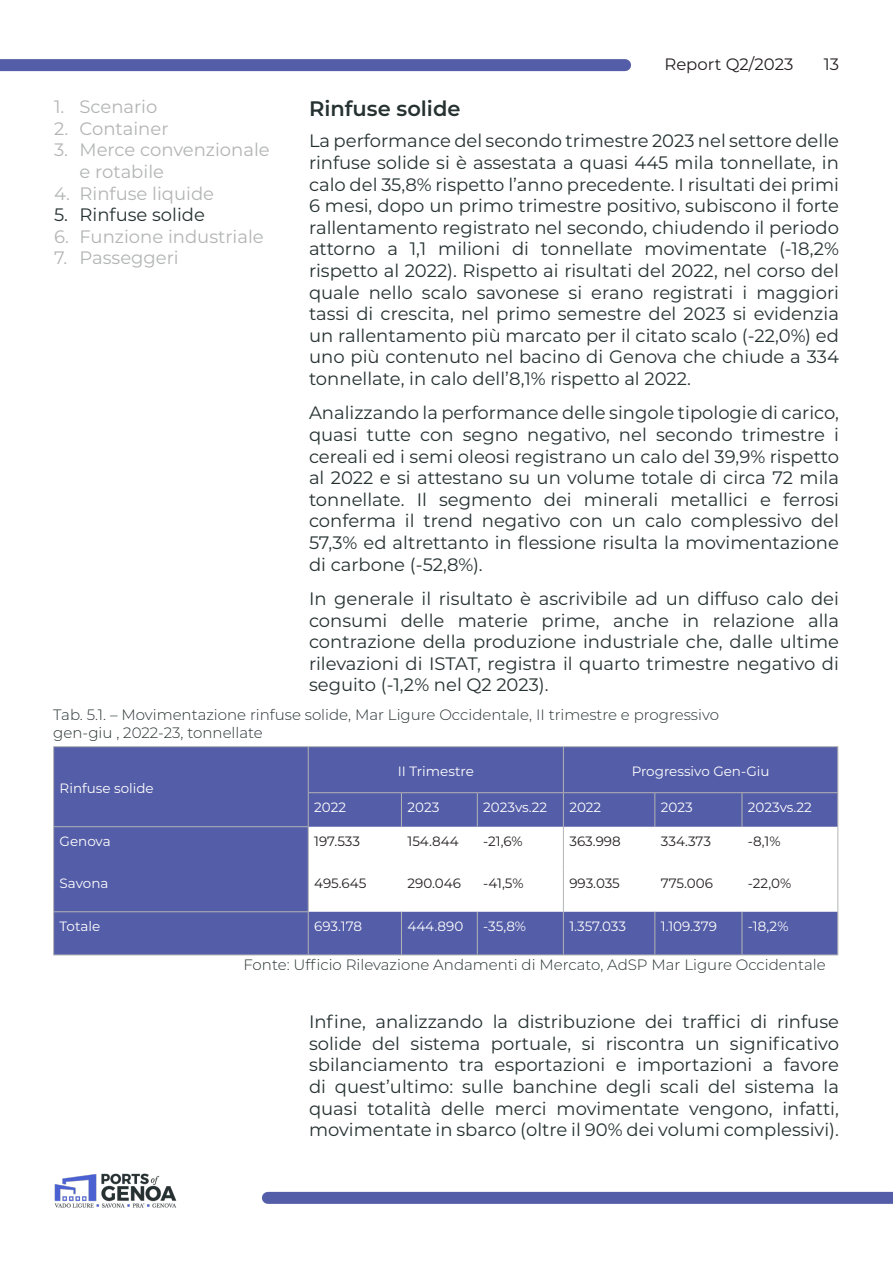
<style>
.page{position:relative;width:893px;height:1263px;background:#fff}
.page>*{position:absolute;margin:0;border:0;box-sizing:border-box;transform-origin:0 0}
.titolo1{font:600 21px "Montserrat";color:#263131}
.corpo{font:18px/21.6px "Montserrat";color:#263131;text-align:justify}
.t1{font:18px/21.6px "Montserrat";color:#b3b4b5}
.t2{font:16.5px "Montserrat";color:#231f20}
.titolo_tabella{font:300 15px "Montserrat";color:#263131}
.t3{font:13.5px "Montserrat";color:#fff}
.t4{font:13.5px "Montserrat";color:#231f20}
</style>
<div class="page">
<div style="left:0;top:59px;width:625px;height:12px;background:#545da7"></div>
<div style="left:268px;top:1192px;width:625px;height:12px;background:#545da7"></div>
<img style="left:54px;top:1173px;width:123px;height:35px">
<svg style="left:54px;top:747px;width:783px;height:207px;fill:#545da7"></svg>
<hr style="left:53px;top:746px;width:255px;height:1px;background:#b3b4b5">
<hr style="left:53px;top:747px;width:1px;height:46px;background:#b3b4b5">
<hr style="left:53px;top:793px;width:1px;height:33px;background:#b3b4b5">
<hr style="left:308px;top:746px;width:93px;height:1px;background:#b3b4b5">
<hr style="left:308px;top:747px;width:1px;height:45px;background:#b3b4b5">
<hr style="left:401px;top:746px;width:76px;height:1px;background:#b3b4b5">
<hr style="left:477px;top:746px;width:86px;height:1px;background:#b3b4b5">
<hr style="left:563px;top:746px;width:92px;height:1px;background:#b3b4b5">
<hr style="left:563px;top:747px;width:1px;height:45px;background:#b3b4b5">
<hr style="left:655px;top:746px;width:87px;height:1px;background:#b3b4b5">
<hr style="left:742px;top:746px;width:96px;height:1px;background:#b3b4b5">
<hr style="left:837px;top:747px;width:1px;height:45px;background:#b3b4b5">
<hr style="left:308px;top:792px;width:93px;height:1px;background:#b3b4b5">
<hr style="left:308px;top:793px;width:1px;height:33px;background:#b3b4b5">
<hr style="left:401px;top:792px;width:76px;height:1px;background:#b3b4b5">
<hr style="left:401px;top:793px;width:1px;height:34px;background:#b3b4b5">
<hr style="left:477px;top:792px;width:86px;height:1px;background:#b3b4b5">
<hr style="left:477px;top:793px;width:1px;height:34px;background:#b3b4b5">
<hr style="left:563px;top:792px;width:92px;height:1px;background:#b3b4b5">
<hr style="left:563px;top:793px;width:1px;height:34px;background:#b3b4b5">
<hr style="left:655px;top:792px;width:87px;height:1px;background:#b3b4b5">
<hr style="left:654px;top:793px;width:1px;height:34px;background:#b3b4b5">
<hr style="left:742px;top:792px;width:96px;height:1px;background:#b3b4b5">
<hr style="left:742px;top:793px;width:1px;height:34px;background:#b3b4b5">
<hr style="left:837px;top:793px;width:1px;height:34px;background:#b3b4b5">
<hr style="left:53px;top:826px;width:256px;height:1px;background:#b3b4b5">
<hr style="left:53px;top:827px;width:1px;height:42px;background:#b3b4b5">
<hr style="left:308px;top:827px;width:1px;height:42px;background:#b3b4b5">
<hr style="left:563px;top:827px;width:1px;height:42px;background:#b3b4b5">
<hr style="left:837px;top:827px;width:1px;height:42px;background:#b3b4b5">
<hr style="left:53px;top:869px;width:1px;height:42px;background:#b3b4b5">
<hr style="left:308px;top:869px;width:1px;height:42px;background:#b3b4b5">
<hr style="left:563px;top:869px;width:1px;height:43px;background:#b3b4b5">
<hr style="left:837px;top:869px;width:1px;height:43px;background:#b3b4b5">
<hr style="left:53px;top:911px;width:256px;height:1px;background:#b3b4b5">
<hr style="left:53px;top:912px;width:1px;height:42px;background:#b3b4b5">
<hr style="left:308px;top:912px;width:1px;height:42px;background:#b3b4b5">
<hr style="left:401px;top:912px;width:1px;height:42px;background:#b3b4b5">
<hr style="left:477px;top:912px;width:1px;height:42px;background:#b3b4b5">
<hr style="left:563px;top:912px;width:1px;height:42px;background:#b3b4b5">
<hr style="left:654px;top:912px;width:1px;height:42px;background:#b3b4b5">
<hr style="left:742px;top:912px;width:1px;height:42px;background:#b3b4b5">
<hr style="left:837px;top:912px;width:1px;height:42px;background:#b3b4b5">
<hr style="left:53px;top:954px;width:255px;height:1px;background:#b3b4b5">
<hr style="left:308px;top:954px;width:93px;height:1px;background:#b3b4b5">
<hr style="left:401px;top:954px;width:76px;height:1px;background:#b3b4b5">
<hr style="left:477px;top:954px;width:86px;height:1px;background:#b3b4b5">
<hr style="left:563px;top:954px;width:92px;height:1px;background:#b3b4b5">
<hr style="left:655px;top:954px;width:87px;height:1px;background:#b3b4b5">
<hr style="left:742px;top:954px;width:96px;height:1px;background:#b3b4b5">
<p class="t1" style="left:54px;top:95px;width:105px">1. Scenario</p>
<p class="t1" style="left:54px;top:117px;width:116px">2. Container</p>
<p class="t1" style="left:80px;top:138px;width:192px;text-indent:-26px">3. Merce convenzionale e rotabile</p>
<p class="t1" style="left:54px;top:182px;width:162px">4. Rinfuse liquide</p>
<p class="corpo" style="left:54px;top:203px;width:153px">5. Rinfuse solide</p>
<p class="t1" style="left:54px;top:225px;width:211px">6. Funzione industriale</p>
<p class="t1" style="left:54px;top:246px;width:126px">7. Passeggeri</p>
<p class="t2" style="left:664px;top:53px;width:130px">Report Q2/2023</p>
<p class="t2" style="left:824px;top:53px;width:17px">13</p>
<p class="titolo1" style="left:309px;top:94px;width:153px">Rinfuse solide</p>
<p class="corpo" style="left:309px;top:130px;width:531px">La performance del secondo trimestre 2023 nel settore delle rinfuse solide si è assestata a quasi 445 mila tonnellate, in calo del 35,8% rispetto l’anno precedente. I risultati dei primi 6 mesi, dopo un primo trimestre positivo, subiscono il forte rallentamento registrato nel secondo, chiudendo il periodo attorno a 1,1 milioni di tonnellate movimentate (-18,2% rispetto al 2022). Rispetto ai risultati del 2022, nel corso del quale nello scalo savonese si erano registrati i maggiori tassi di crescita, nel primo semestre del 2023 si evidenzia un rallentamento più marcato per il citato scalo (-22,0%) ed uno più contenuto nel bacino di Genova che chiude a 334 tonnellate, in calo dell’8,1% rispetto al 2022.</p>
<p class="corpo" style="left:309px;top:401px;width:531px">Analizzando la performance delle singole tipologie di carico, quasi tutte con segno negativo, nel secondo trimestre i cereali ed i semi oleosi registrano un calo del 39,9% rispetto al 2022 e si attestano su un volume totale di circa 72 mila tonnellate. Il segmento dei minerali metallici e ferrosi conferma il trend negativo con un calo complessivo del 57,3% ed altrettanto in flessione risulta la movimentazione di carbone (-52,8%).</p>
<p class="corpo" style="left:309px;top:587px;width:531px">In generale il risultato è ascrivibile ad un diffuso calo dei consumi delle materie prime, anche in relazione alla contrazione della produzione industriale che, dalle ultime rilevazioni di ISTAT, registra il quarto trimestre negativo di seguito (-1,2% nel Q2 2023).</p>
<p class="titolo_tabella" style="left:53px;top:705px;width:667px">Tab. 5.1. – Movimentazione rinfuse solide, Mar Ligure Occidentale, II trimestre e progressivo</p>
<p class="titolo_tabella" style="left:53px;top:723px;width:211px">gen-giu , 2022-23, tonnellate</p>
<p class="t3" style="left:60px;top:779px;width:96px">Rinfuse solide</p>
<p class="t3" style="left:398px;top:762px;width:78px">II Trimestre</p>
<p class="t3" style="left:632px;top:762px;width:139px">Progressivo Gen-Giu</p>
<p class="t3" style="left:314px;top:798px;width:33px">2022</p>
<p class="t3" style="left:407px;top:798px;width:33px">2023</p>
<p class="t3" style="left:483px;top:798px;width:65px">2023vs.22</p>
<p class="t3" style="left:569px;top:798px;width:33px">2022</p>
<p class="t3" style="left:661px;top:798px;width:33px">2023</p>
<p class="t3" style="left:748px;top:798px;width:65px">2023vs.22</p>
<p class="t3" style="left:60px;top:832px;width:53px">Genova</p>
<p class="t4" style="left:314px;top:832px;width:47px">197.533</p>
<p class="t4" style="left:407px;top:832px;width:53px">154.844</p>
<p class="t4" style="left:483px;top:832px;width:41px">-21,6%</p>
<p class="t4" style="left:569px;top:832px;width:53px">363.998</p>
<p class="t4" style="left:661px;top:832px;width:52px">334.373</p>
<p class="t4" style="left:748px;top:832px;width:34px">-8,1%</p>
<p class="t3" style="left:60px;top:874px;width:50px">Savona</p>
<p class="t4" style="left:314px;top:874px;width:54px">495.645</p>
<p class="t4" style="left:407px;top:874px;width:55px">290.046</p>
<p class="t4" style="left:483px;top:874px;width:42px">-41,5%</p>
<p class="t4" style="left:569px;top:874px;width:52px">993.035</p>
<p class="t4" style="left:661px;top:874px;width:54px">775.006</p>
<p class="t4" style="left:748px;top:874px;width:45px">-22,0%</p>
<p class="t3" style="left:60px;top:917px;width:42px">Totale</p>
<p class="t3" style="left:314px;top:917px;width:49px">693.178</p>
<p class="t3" style="left:407px;top:917px;width:57px">444.890</p>
<p class="t3" style="left:483px;top:917px;width:44px">-35,8%</p>
<p class="t3" style="left:569px;top:917px;width:58px">1.357.033</p>
<p class="t3" style="left:661px;top:917px;width:58px">1.109.379</p>
<p class="t3" style="left:748px;top:917px;width:42px">-18,2%</p>
<p class="titolo_tabella" style="left:243px;top:954px;width:584px">Fonte: Ufficio Rilevazione Andamenti di Mercato, AdSP Mar Ligure Occidentale</p>
<p class="corpo" style="left:309px;top:1010px;width:531px">Infine, analizzando la distribuzione dei traffici di rinfuse solide del sistema portuale, si riscontra un significativo sbilanciamento tra esportazioni e importazioni a favore di quest’ultimo: sulle banchine degli scali del sistema la quasi totalità delle merci movimentate vengono, infatti, movimentate in sbarco (oltre il 90% dei volumi complessivi).</p>
</div>
